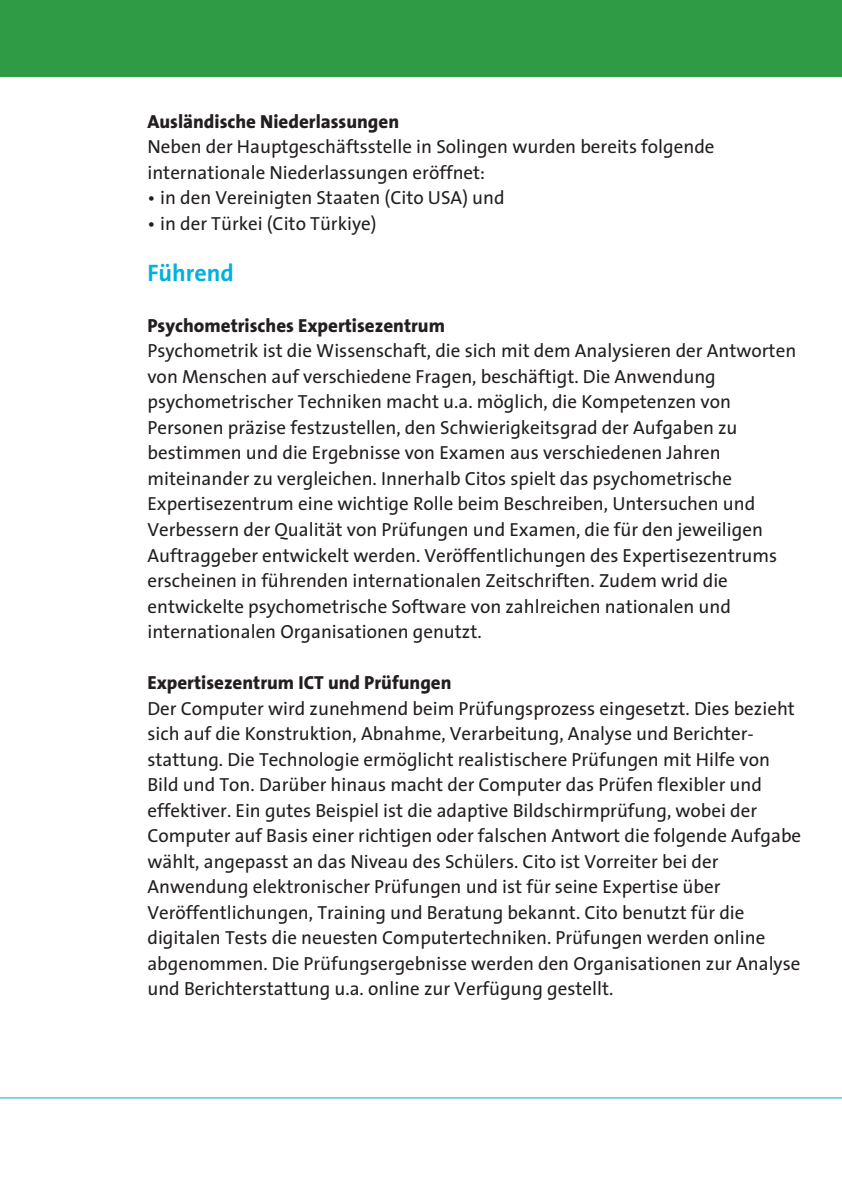
<style>
.page{position:relative;width:842px;height:1191px;background:#fff}
.page>*{position:absolute;margin:0;border:0;box-sizing:border-box;transform-origin:0 0}
.t1{font:700 24px "Cito The Sans";color:#00b2dc}
.t2{font:19px/25.6px "Cito The Sans";color:#231f20}
.t3{font:800 19px "Cito The Sans";color:#231f20}
</style>
<div class="page">
<div style="left:0;top:0;width:842px;height:77px;background:#2f9b44"></div>
<p class="t3" style="left:147px;top:105px;width:253px">Ausländische Niederlassungen</p>
<p class="t2" style="left:147px;top:133px;width:569px">Neben der Hauptgeschäftsstelle in Solingen wurden bereits folgende internationale Niederlassungen eröffnet:</p>
<p class="t2" style="left:147px;top:184px;width:359px">• in den Vereinigten Staaten (Cito USA) und</p>
<p class="t2" style="left:147px;top:210px;width:231px">• in der Türkei (Cito Türkiye)</p>
<p class="t1" style="left:147px;top:253px;width:88px">Führend</p>
<p class="t3" style="left:147px;top:309px;width:299px">Psychometrisches Expertisezentrum</p>
<p class="t2" style="left:147px;top:337px;width:650px">Psychometrik ist die Wissenschaft, die sich mit dem Analysieren der Antworten von Menschen auf verschiedene Fragen, beschäftigt. Die Anwendung psychometrischer Techniken macht u.a. möglich, die Kompetenzen von Personen präzise festzustellen, den Schwierigkeitsgrad der Aufgaben zu bestimmen und die Ergebnisse von Examen aus verschiedenen Jahren miteinander zu vergleichen. Innerhalb Citos spielt das psychometrische Expertisezentrum eine wichtige Rolle beim Beschreiben, Untersuchen und Verbessern der Qualität von Prüfungen und Examen, die für den jeweiligen Auftraggeber entwickelt werden. Veröffentlichungen des Expertisezentrums erscheinen in führenden internationalen Zeitschriften. Zudem wrid die entwickelte psychometrische Software von zahlreichen nationalen und internationalen Organisationen genutzt.</p>
<p class="t3" style="left:147px;top:667px;width:306px">Expertisezentrum ICT und Prüfungen</p>
<p class="t2" style="left:147px;top:695px;width:655px">Der Computer wird zunehmend beim Prüfungsprozess eingesetzt. Dies bezieht sich auf die Konstruktion, Abnahme, Verarbeitung, Analyse und Berichter&shy;stattung. Die Technologie ermöglicht realistischere Prüfungen mit Hilfe von Bild und Ton. Darüber hinaus macht der Computer das Prüfen flexibler und effektiver. Ein gutes Beispiel ist die adaptive Bildschirmprüfung, wobei der Computer auf Basis einer richtigen oder falschen Antwort die folgende Aufgabe wählt, angepasst an das Niveau des Schülers. Cito ist Vorreiter bei der Anwendung elektronischer Prüfungen und ist für seine Expertise über Veröffentlichungen, Training und Beratung bekannt. Cito benutzt für die digitalen Tests die neuesten Computertechniken. Prüfungen werden online abgenommen. Die Prüfungsergebnisse werden den Organisationen zur Analyse und Berichterstattung u.a. online zur Verfügung gestellt.</p>
</div>
